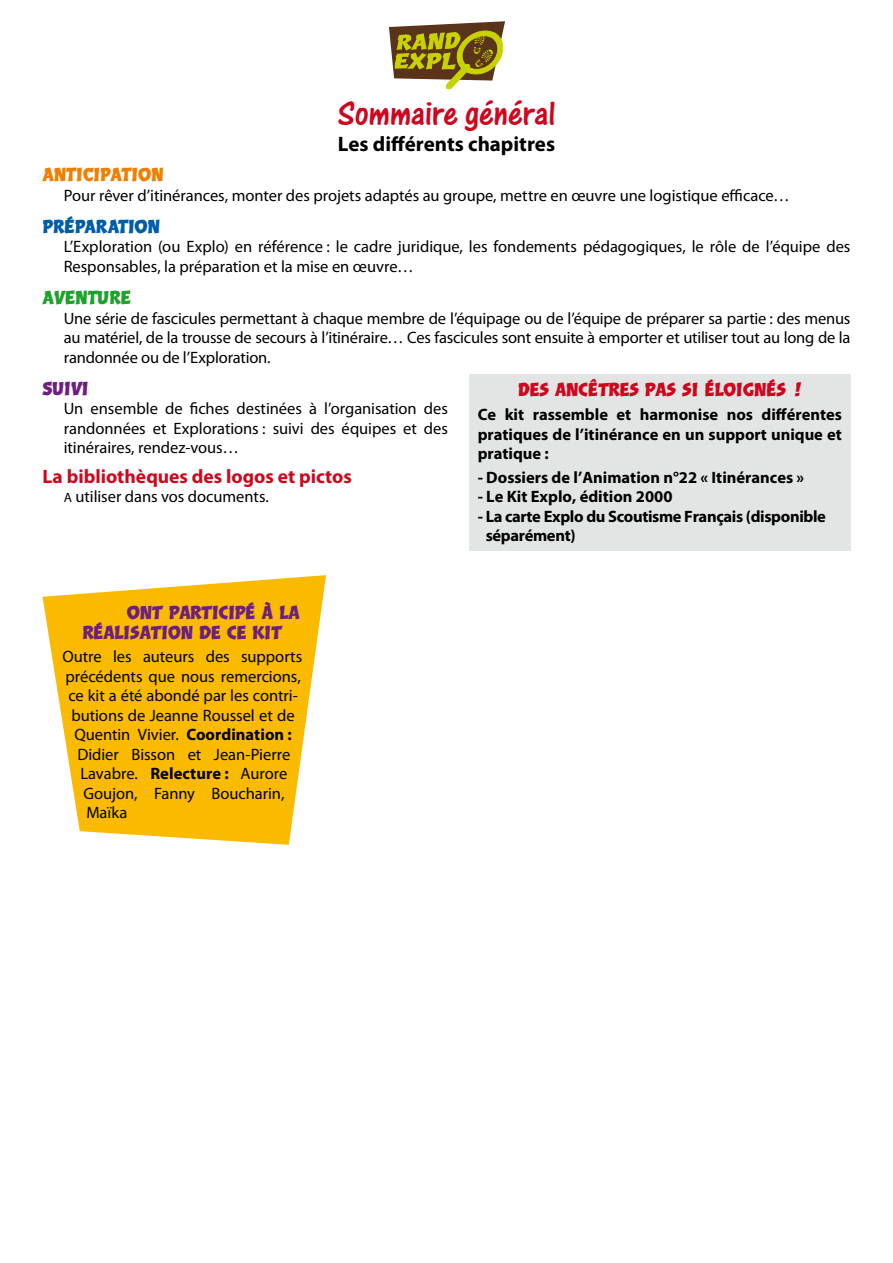
<style>
.page{position:relative;width:893px;height:1263px;background:#fff}
.page>*{position:absolute;margin:0;border:0;box-sizing:border-box;transform-origin:0 0}
.t1{font:36px "One Stroke Script Plain";letter-spacing:-.005em;color:#cc071e}
.t2{font:700 21px "Myriad Pro";color:#000}
.t3{font:700 19.5px "Myriad Pro";color:#cc071e}
.t4{font:16.5px/19.5px "Myriad Pro";letter-spacing:-.005em;color:#000;text-align:justify}
.t5{font:700 16.5px/19.5px "Myriad Pro";color:#000;text-align:justify}
.t6{font:700 16.5px/19.5px "Myriad Pro";letter-spacing:-.02em;color:#000}
.t7{font:16.5px/19.5px "Balder LL";color:#6d1f80}
.t8{font:16.5px "Balder LL";color:#cc071e}
.t9{font:16.5px "Balder LL";color:#ee7f00}
.t10{font:16.5px "Balder LL";letter-spacing:-.005em;color:#005da8}
.t11{font:16.5px "Balder LL";color:#1fa12d}
.s1{font-size:13.5px}
.s2{font-weight:700}
</style>
<div class="page">
<div style="left:469px;top:374px;width:381px;height:176px;background:#e3e4e4"></div>
<svg style="left:389px;top:21px;width:116px;height:68px"></svg>
<svg style="left:43px;top:575px;width:283px;height:270px;fill:#faba00"></svg>
<h1 class="t1" style="left:338px;top:92px;width:219px">Sommaire général</h1>
<p class="t2" style="left:338px;top:130px;width:219px">Les différents chapitres</p>
<p class="t9" style="left:43px;top:164px;width:123px">ANTICIPATION</p>
<p class="t4" style="left:64px;top:185px;width:727px">Pour rêver d’itinérances, monter des projets adaptés au groupe, mettre en œuvre une logistique efficace…</p>
<p class="t10" style="left:43px;top:215px;width:119px">PRÉPARATION</p>
<p class="t4" style="left:64px;top:237px;width:788px">L’Exploration (ou Explo) en référence : le cadre juridique, les fondements pédagogiques, le rôle de l’équipe des<br>Responsables, la préparation et la mise en œuvre…</p>
<p class="t11" style="left:43px;top:287px;width:90px">AVENTURE</p>
<p class="t4" style="left:64px;top:308px;width:788px">Une série de fascicules permettant à chaque membre de l’équipage ou de l’équipe de préparer sa partie : des menus au matériel, de la trousse de secours à l’itinéraire… Ces fascicules sont ensuite à emporter et utiliser tout au long de la randonnée ou de l’Exploration.</p>
<p class="t7" style="left:43px;top:378px;width:47px">SUIVI</p>
<p class="t4" style="left:64px;top:399px;width:386px">Un ensemble de fiches destinées à l’organisation des randonnées et Explorations : suivi des équipes et des itinéraires, rendez-vous…</p>
<p class="t3" style="left:43px;top:463px;width:311px">La bibliothèques des logos et pictos</p>
<p class="t4" style="left:64px;top:487px;width:207px"><span class="s1">A</span> utiliser dans vos documents.</p>
<p class="t8" style="left:518px;top:379px;width:285px">DES ANCÊTRES PAS SI ÉLOIGNÉS !</p>
<p class="t5" style="left:478px;top:404px;width:366px">Ce kit rassemble et harmonise nos différentes pratiques de l’itinérance en un support unique et pratique :</p>
<p class="t5" style="left:478px;top:467px;width:328px">- Dossiers de l’Animation n°22 « Itinérances »</p>
<p class="t5" style="left:478px;top:487px;width:196px">- Le Kit Explo, édition 2000</p>
<p class="t6" style="left:486px;top:506px;width:342px;text-indent:-8px">- La carte Explo du Scoutisme Français (disponible séparément)</p>
<p class="t7" style="left:83px;top:602px;width:218px;text-indent:44px">ONT PARTICIPÉ À LA<br>RÉALISATION DE CE KIT</p>
<p class="t4" style="left:62px;top:647px;width:241px">Outre les auteurs des supports</p>
<p class="t4" style="left:65px;top:666px;width:237px">précédents que nous remercions,</p>
<p class="t4" style="left:68px;top:686px;width:231px">ce kit a été abondé par les contri-</p>
<p class="t4" style="left:71px;top:705px;width:225px">butions de Jeanne Roussel et de</p>
<p class="t4" style="left:74px;top:725px;width:219px">Quentin Vivier. <span class="s2">Coordination :</span></p>
<p class="t4" style="left:77px;top:744px;width:214px">Didier Bisson et Jean-Pierre</p>
<p class="t4" style="left:80px;top:764px;width:208px">Lavabre. <span class="s2">Relecture :</span> Aurore</p>
<p class="t4" style="left:83px;top:783px;width:203px">Goujon, Fanny Boucharin,</p>
<p class="t4" style="left:86px;top:803px;width:43px">Maïka</p>
</div>
